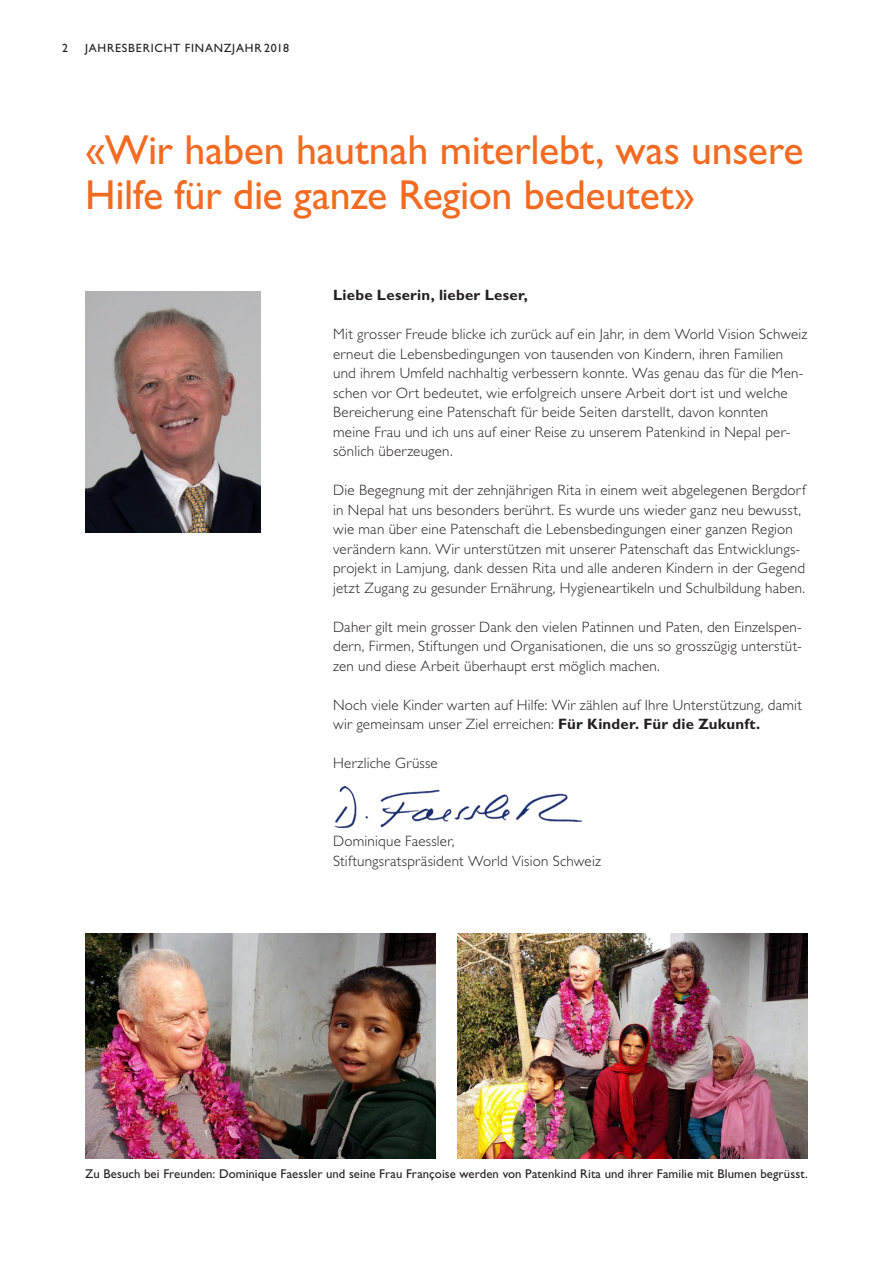
<style>
.page{position:relative;width:893px;height:1263px;background:#fff}
.page>*{position:absolute;margin:0;border:0;box-sizing:border-box;transform-origin:0 0}
._03_Titel{font:42px/45px "Gill Sans Std";letter-spacing:-.005em;color:#f36a21}
._03_Fliesstext{font:300 15px/19.5px "Gill Sans Std";letter-spacing:.015em;color:#231f20}
._03_Absatztitel{font:700 15px "Gill Sans Std";letter-spacing:.02em;color:#231f20}
._03_Bildlegende{font:12.75px "Gill Sans Std";letter-spacing:.005em;color:#231f20}
.t1{font:12px "Gill Sans Std";letter-spacing:.065em;color:#231f20}
.s1{font-weight:700}
</style>
<div class="page">
<img style="left:85px;top:292px;width:175px;height:240px">
<img style="left:334px;top:787px;width:247px;height:40px">
<img style="left:85px;top:934px;width:351px;height:225px">
<img style="left:457px;top:934px;width:351px;height:224px">
<p class="t1" style="left:62px;top:41px;width:7px">2</p>
<p class="t1" style="left:85px;top:41px;width:206px">JAHRESBERICHT FINANZJAHR 2018</p>
<p class="_03_Titel" style="left:85px;top:127px;width:720px">«Wir haben hautnah miterlebt, was unsere<br>Hilfe für die ganze Region bedeutet»</p>
<p class="_03_Absatztitel" style="left:333px;top:286px;width:196px">Liebe Leserin, lieber Leser,</p>
<p class="_03_Fliesstext" style="left:333px;top:325px;width:476px">Mit grosser Freude blicke ich zurück auf ein Jahr, in dem World Vision Schweiz erneut die Lebensbedingungen von tausenden von Kindern, ihren Familien und ihrem Umfeld nachhaltig verbessern konnte. Was genau das für die Men&shy;schen vor Ort bedeutet, wie erfolgreich unsere Arbeit dort ist und welche Bereicherung eine Patenschaft für beide Seiten darstellt, davon konnten meine Frau und ich uns auf einer Reise zu unserem Patenkind in Nepal per&shy;sönlich überzeugen.</p>
<p class="_03_Fliesstext" style="left:333px;top:481px;width:474px">Die Begegnung mit der zehnjährigen Rita in einem weit abgelegenen Bergdorf in Nepal hat uns besonders berührt. Es wurde uns wieder ganz neu bewusst, wie man über eine Patenschaft die Lebensbedingungen einer ganzen Region verändern kann. Wir unterstützen mit unserer Patenschaft das Entwicklungs&shy;projekt in Lamjung, dank dessen Rita und alle anderen Kindern in der Gegend jetzt Zugang zu gesunder Ernährung, Hygieneartikeln und Schulbildung haben.</p>
<p class="_03_Fliesstext" style="left:333px;top:617px;width:470px;text-align:justify">Daher gilt mein grosser Dank den vielen Patinnen und Paten, den Einzelspen&shy;dern, Firmen, Stiftungen und Organisationen, die uns so grosszügig unterstüt&shy;zen und diese Arbeit überhaupt erst möglich machen.</p>
<p class="_03_Fliesstext" style="left:333px;top:695px;width:470px">Noch viele Kinder warten auf Hilfe: Wir zählen auf Ihre Unterstützung, damit wir gemeinsam unser Ziel erreichen: <span class="s1">Für Kinder. Für die Zukunft.</span></p>
<p class="_03_Fliesstext" style="left:333px;top:754px;width:106px">Herzliche Grüsse</p>
<p class="_03_Fliesstext" style="left:333px;top:832px;width:269px">Dominique Faessler,<br>Stiftungsratspräsident World Vision Schweiz</p>
<p class="_03_Bildlegende" style="left:85px;top:1166px;width:724px">Zu Besuch bei Freunden: Dominique Faessler und seine Frau Françoise werden von Patenkind Rita und ihrer Familie mit Blumen begrüsst.</p>
</div>
